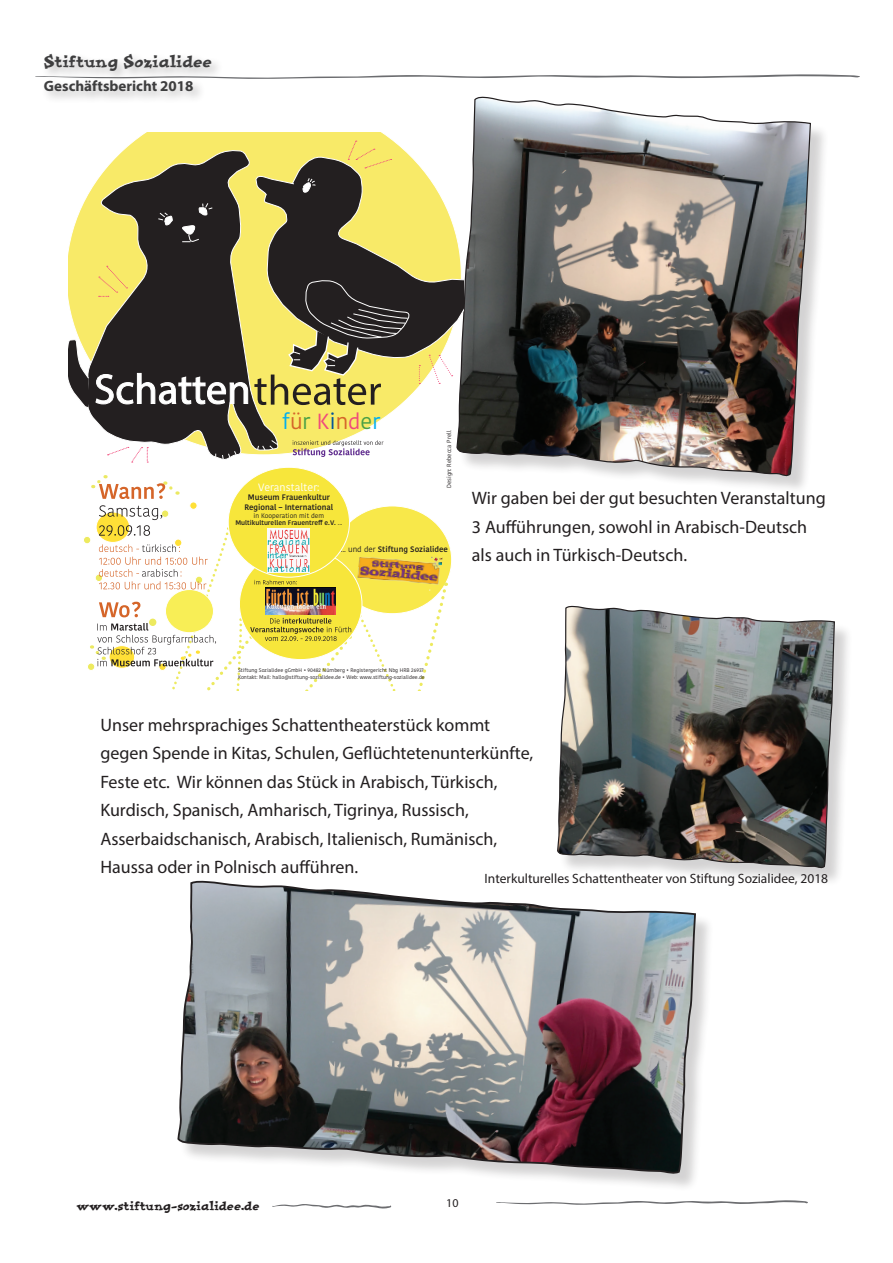
<style>
.page{position:relative;width:893px;height:1263px;background:#fff}
.page>*{position:absolute;margin:0;border:0;box-sizing:border-box;transform-origin:0 0}
.t1{font:21.9px "Kohinoor Bangla";color:#00aeef}
.t2{font:18px/28.5px "Myriad Pro";color:#231f20}
.t3{font:18px "Improv ICG";letter-spacing:-.03em;color:#3e3e3f}
.t4{font:700 15px "Myriad Pro";color:#3e3e3f}
.t5{font:13.5px "Myriad Pro";color:#231f20}
.t6{font:13.5px "Improv ICG";letter-spacing:-.02em;color:#231f20}
.t7{font:12px "Myriad Pro";color:#231f20}
.t8{font:10.65px "Kohinoor Bangla";color:#fff}
.t9{font:600 7.95px/9.6px "Kohinoor Bangla";color:#231f20;text-align:center}
.t10{font:600 6.6px/7.9px "Kohinoor Bangla";color:#231f20;text-align:center}
.t11{font:6px "Kohinoor Bangla";color:#231f20}
.t12{font:5.25px/6.3px "Kohinoor Bangla";color:#231f20}
.s1{color:#d56529}
.s2{color:#4aa046}
.s3{color:#f04a7b}
.s4{color:#01549a}
.s5{font-weight:400}
</style>
<div class="page">
<svg style="left:35px;top:74px;width:825px;height:5px"></svg>
<div style="left:41px;top:51px;width:183px;height:53px;background:#231f20;opacity:.3"></div>
<svg style="left:697px;top:1200px;width:111px;height:4px"></svg>
<div style="left:459px;top:99px;width:371px;height:396px;background:#231f20;opacity:.2"></div>
<img style="left:459px;top:97px;width:353px;height:380px">
<div style="left:180px;top:883px;width:534px;height:309px;background:#231f20;opacity:.2"></div>
<svg style="left:177px;top:880px;width:520px;height:329px"></svg>
<div style="left:560px;top:608px;width:294px;height:279px;background:#231f20;opacity:.2"></div>
<img style="left:556px;top:445px;width:280px;height:423px">
<svg style="left:69px;top:133px;width:393px;height:322px"></svg>
<svg style="left:86px;top:150px;width:192px;height:309px;background:#706947"></svg>
<svg style="left:69px;top:329px;width:20px;height:87px"></svg>
<svg style="left:198px;top:202px;width:15px;height:15px"></svg>
<svg style="left:158px;top:212px;width:15px;height:13px"></svg>
<svg style="left:181px;top:225px;width:19px;height:19px"></svg>
<svg style="left:222px;top:450px;width:15px;height:10px"></svg>
<svg style="left:257px;top:440px;width:21px;height:11px"></svg>
<div style="left:228px;top:467px;width:121px;height:110px;background:#f7e63b;border-radius:50%"></div>
<svg style="left:98px;top:266px;width:29px;height:31px"></svg>
<svg style="left:107px;top:447px;width:41px;height:16px"></svg>
<div style="left:83px;top:536px;width:8px;height:8px;background:#edea5f;border-radius:50%"></div>
<div style="left:83px;top:536px;width:8px;height:8px;border:1px solid #fff;border-radius:50%"></div>
<div style="left:87px;top:663px;width:8px;height:7px;background:#edea5f;border-radius:50%"></div>
<div style="left:87px;top:663px;width:8px;height:8px;border:1px solid #fff;border-radius:50%"></div>
<div style="left:190px;top:502px;width:7px;height:7px;background:#ffe037;border-radius:50%"></div>
<div style="left:189px;top:502px;width:8px;height:8px;border:1px solid #fff;border-radius:50%"></div>
<svg style="left:91px;top:475px;width:87px;height:24px"></svg>
<svg style="left:293px;top:440px;width:90px;height:17px"></svg>
<svg style="left:254px;top:141px;width:209px;height:264px;background:#9f975c"></svg>
<svg style="left:95px;top:373px;width:153px;height:32px"></svg>
<svg style="left:90px;top:505px;width:358px;height:186px"></svg>
<p class="t3" style="left:44px;top:50px;width:170px">Stiftung Sozialidee</p>
<p class="t4" style="left:44px;top:76px;width:151px">Geschäftsbericht 2018</p>
<p class="t1" style="left:282px;top:405px;width:100px">f<span class="s1">ü</span><span class="s2">r</span> <span class="s3">K</span><span class="s4">i</span><span class="s1">n</span><span class="s3">d</span><span class="s2">e</span>r</p>
<p class="t8" style="left:258px;top:479px;width:63px">Veranstalter:</p>
<p class="t9" style="left:244px;top:492px;width:91px">Museum Frauenkultur<br>Regional – International</p>
<p class="t10" style="left:235px;top:511px;width:108px"><span class="s5">in Kooperation mit dem<br></span>Multikulturellen Frauentreff e.V. <span class="s5">...</span></p>
<p class="t11" style="left:444px;top:488px;width:59px;rotate:-90deg">Design: Rebecca Prell</p>
<p class="t9" style="left:341px;top:544px;width:109px"><span class="s5">... und der</span> Stiftung Sozialidee</p>
<p class="t2" style="left:472px;top:483px;width:355px">Wir gaben bei der gut besuchten Veranstaltung<br>3 Aufführungen, sowohl in Arabisch-Deutsch als auch in Türkisch-Deutsch.</p>
<p class="t12" style="left:238px;top:667px;width:188px">Stiftung Sozialidee gGmbH • 90482 Nürnberg • Registergericht Nbg HRB 26937<br>Kontakt: Mail: hallo@stiftung-sozialidee.de • Web: www.stiftung-sozialidee.de</p>
<p class="t2" style="left:100px;top:710px;width:434px">Unser mehrsprachiges Schattentheaterstück kommt gegen Spende in Kitas, Schulen, Geflüchtetenunterkünfte, Feste etc. Wir können das Stück in Arabisch, Türkisch, Kurdisch, Spanisch, Amharisch, Tigrinya, Russisch, Asserbaidschanisch, Arabisch, Italienisch, Rumänisch, Haussa oder in Polnisch aufführen.</p>
<p class="t5" style="left:485px;top:870px;width:345px">Interkulturelles Schattentheater von Stiftung Sozialidee, 2018</p>
<p class="t6" style="left:76px;top:1197px;width:184px">www.stiftung-sozialidee.de</p>
<p class="t7" style="left:446px;top:1196px;width:14px">10</p>
</div>
